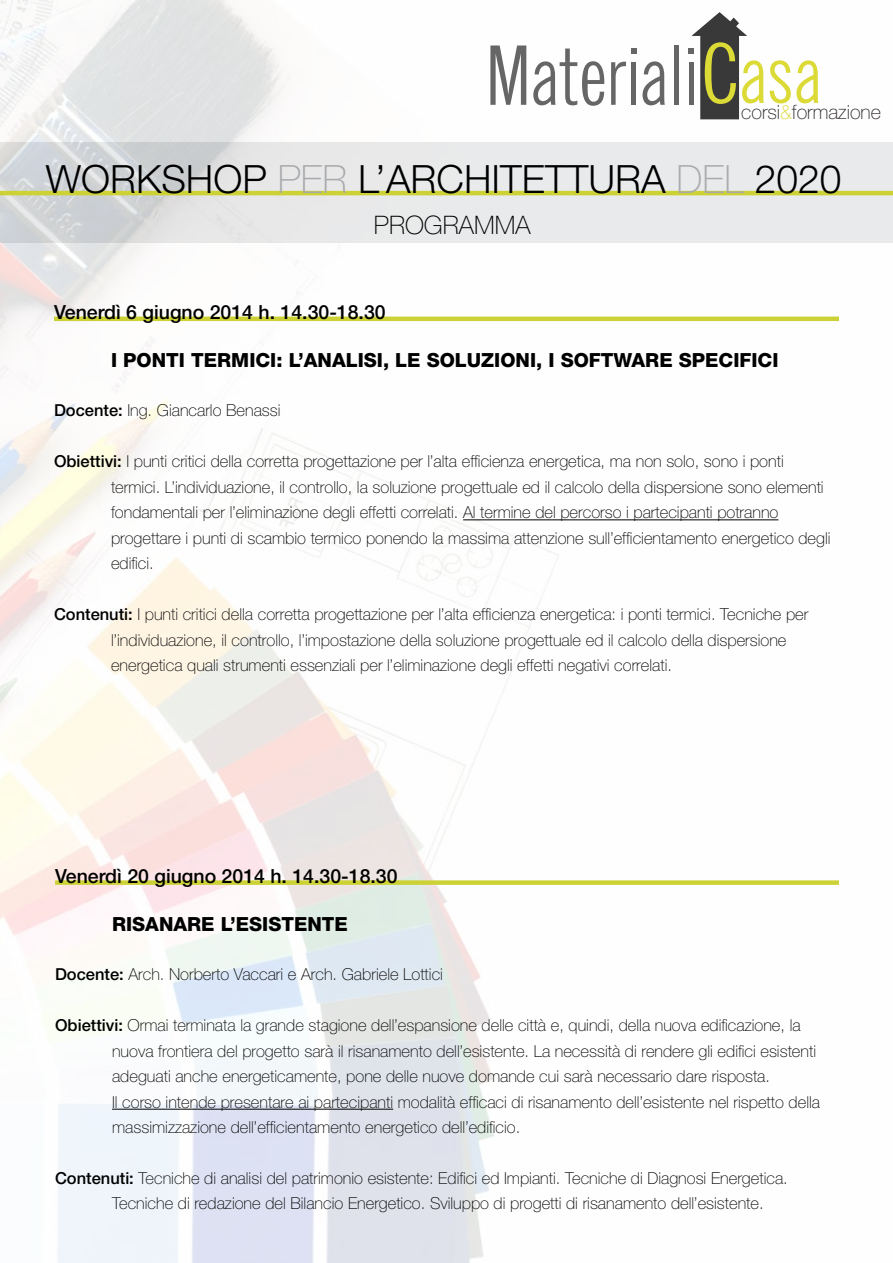
<style>
.page{position:relative;width:893px;height:1263px;background:#fff}
.page>*{position:absolute;margin:0;border:0;box-sizing:border-box;transform-origin:0 0}
.t1{font:300 39px "Helvetica Neue LT Std";color:#000}
.t2{font:100 25.5px "Helvetica Neue LT Std";color:#000}
.t3{font:100 19.65px "Helvetica Neue LT Std";color:#231e24}
.t4{font:800 19.5px "Helvetica Neue LT Std";color:#000}
.t5{font:500 19.5px "Helvetica Neue LT Std";color:#000}
.t6{font:100 16.5px/25.5px "Helvetica Neue LT Std";color:#000}
.s1{color:#dbd931}
.s2{font-weight:100;color:#a7a9ac}
.s3{font-weight:500}
</style>
<div class="page">
<img style="left:0;top:0;width:893px;height:1263px">
<svg style="left:490px;top:45px;width:36px;height:60px"></svg>
<svg style="left:533px;top:49px;width:71px;height:57px"></svg>
<svg style="left:611px;top:62px;width:15px;height:43px"></svg>
<svg style="left:631px;top:48px;width:5px;height:6px"></svg>
<div style="left:631px;top:62px;width:5px;height:43px;background:#666"></div>
<svg style="left:642px;top:61px;width:23px;height:44px"></svg>
<div style="left:674px;top:45px;width:5px;height:60px;background:#666"></div>
<svg style="left:689px;top:12px;width:75px;height:107px"></svg>
<svg style="left:770px;top:60px;width:48px;height:43px"></svg>
<hr style="left:54px;top:317px;width:785px;height:4px;background:#ccd236">
<hr style="left:463px;top:519px;width:315px;height:1px;background:#000">
<div style="left:55px;top:880px;width:784px;height:5px;background:#ccd236"></div>
<hr style="left:112px;top:1109px;width:281px;height:1px;background:#000">
<hr style="left:0;top:191px;width:893px;height:4px;background:#ccd236">
<p class="t3" style="left:741px;top:101px;width:141px">corsi<span class="s1">&amp;</span>formazione</p>
<h1 class="t1" style="left:46px;top:155px;width:797px">WORKSHOP <span class="s2">PER</span> L’ARCHITETTURA <span class="s2">DEL</span> 2020</h1>
<h2 class="t2" style="left:374px;top:210px;width:158px">programma</h2>
<p class="t5" style="left:54px;top:300px;width:333px">Venerdì 6 giugno 2014 h. 14.30-18.30</p>
<p class="t4" style="left:111px;top:348px;width:669px">I PONTI TERMICI: L’ANALISI, LE SOLUZIONI, I SOFTWARE SPECIFICI</p>
<p class="t6" style="left:54px;top:398px;width:228px"><span class="s3">Docente:</span> Ing. Giancarlo Benassi</p>
<p class="t6" style="left:111px;top:449px;width:721px;text-indent:-57px"><span class="s3">Obiettivi:</span> I punti critici della corretta progettazione per l’alta efficienza energetica, ma non solo, sono i ponti termici. L’individuazione, il controllo, la soluzione progettuale ed il calcolo della dispersione sono elementi fondamentali per l’eliminazione degli effetti correlati. Al termine del percorso i partecipanti potranno progettare i punti di scambio termico ponendo la massima attenzione sull’efficientamento energetico degli edifici.</p>
<p class="t6" style="left:111px;top:601px;width:699px;text-indent:-57px"><span class="s3">Contenuti:</span> I punti critici della corretta progettazione per l’alta efficienza energetica: i ponti termici. Tecniche per l’individuazione, il controllo, l’impostazione della soluzione progettuale ed il calcolo della dispersione energetica quali strumenti essenziali per l’eliminazione degli effetti negativi correlati.</p>
<p class="t5" style="left:55px;top:864px;width:344px">Venerdì 20 giugno 2014 h. 14.30-18.30</p>
<p class="t4" style="left:112px;top:912px;width:237px">RISANARE L’ESISTENTE</p>
<p class="t6" style="left:55px;top:961px;width:389px"><span class="s3">Docente:</span> Arch. Norberto Vaccari e Arch. Gabriele Lottici</p>
<p class="t6" style="left:112px;top:1012px;width:710px;text-indent:-57px"><span class="s3">Obiettivi:</span> Ormai terminata la grande stagione dell’espansione delle città e, quindi, della nuova edificazione, la nuova frontiera del progetto sarà il risanamento dell’esistente. La necessità di rendere gli edifici esistenti adeguati anche energeticamente, pone delle nuove domande cui sarà necessario dare risposta.<br>Il corso intende presentare ai partecipanti modalità efficaci di risanamento dell’esistente nel rispetto della massimizzazione dell’efficientamento energetico dell’edificio.</p>
<p class="t6" style="left:112px;top:1165px;width:677px;text-indent:-57px"><span class="s3">Contenuti:</span> Tecniche di analisi del patrimonio esistente: Edifici ed Impianti. Tecniche di Diagnosi Energetica.<br>Tecniche di redazione del Bilancio Energetico. Sviluppo di progetti di risanamento dell’esistente.</p>
</div>
